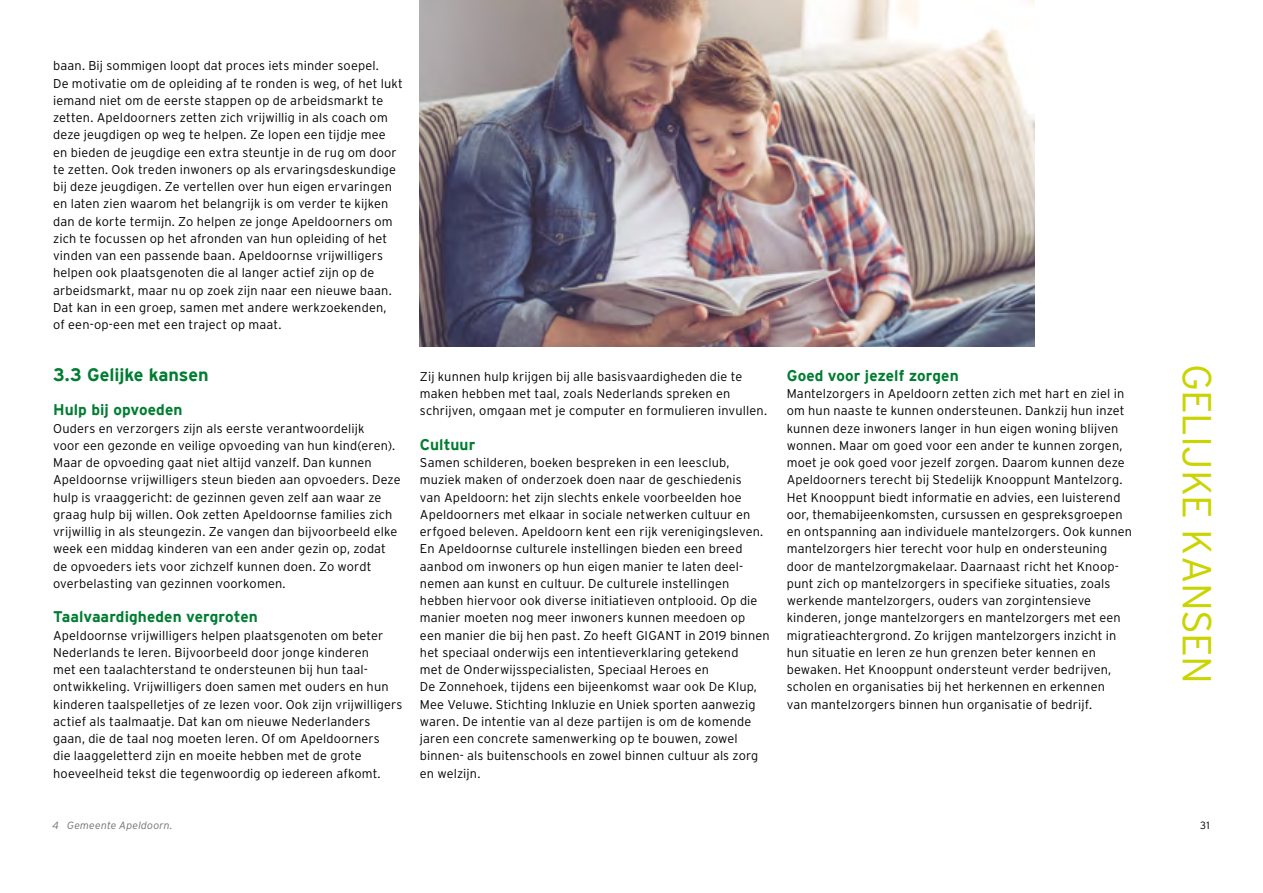
<style>
.page{position:relative;width:1263px;height:893px;background:#fff}
.page>*{position:absolute;margin:0;border:0;box-sizing:border-box;transform-origin:0 0}
.t1{font:300 40.5px "Interstate";letter-spacing:-.015em;color:#cad400}
.Tussenkop_1_H2{font:700 18px "Interstate";letter-spacing:-.005em;color:#007d32}
.Tussenkop_2_H3{font:700 15.45px "Interstate";letter-spacing:.005em;color:#007d32}
.Bodytekst{font:300 12.75px/17.2px "Interstate";letter-spacing:.01em;color:#000}
.t2{font:italic 300 10.5px "Interstate";letter-spacing:.02em;color:#706f6f}
.t3{font:300 10.5px "Interstate";color:#000}
</style>
<div class="page">
<img style="left:420px;top:0;width:615px;height:346px">
<hr style="left:0;top:0;width:1px;height:893px;background:#878787">
<p class="Bodytekst" style="left:53px;top:57px;width:351px">baan. Bij sommigen loopt dat proces iets minder soepel.<br>De motivatie om de opleiding af te ronden is weg, of het lukt iemand niet om de eerste stappen op de arbeidsmarkt te zetten. Apeldoorners zetten zich vrijwillig in als coach om deze jeugdigen op weg te helpen. Ze lopen een tijdje mee en bieden de jeugdige een extra steuntje in de rug om door te zetten. Ook treden inwoners op als ervaringsdeskundige bij deze jeugdigen. Ze vertellen over hun eigen ervaringen en laten zien waarom het belangrijk is om verder te kijken dan de korte termijn. Zo helpen ze jonge Apeldoorners om zich te focussen op het afronden van hun opleiding of het vinden van een passende baan. Apeldoornse vrijwilligers helpen ook plaatsgenoten die al langer actief zijn op de arbeidsmarkt, maar nu op zoek zijn naar een nieuwe baan.<br>Dat kan in een groep, samen met andere werkzoekenden,<br>of een-op-een met een traject op maat.</p>
<h2 class="Tussenkop_1_H2" style="left:53px;top:365px;width:157px">3.3 Gelijke kansen</h2>
<h3 class="Tussenkop_2_H3" style="left:53px;top:401px;width:131px">Hulp bij opvoeden</h3>
<p class="Bodytekst" style="left:53px;top:419px;width:349px">Ouders en verzorgers zijn als eerste verantwoordelijk<br>voor een gezonde en veilige opvoeding van hun kind(eren).<br>Maar de opvoeding gaat niet altijd vanzelf. Dan kunnen Apeldoornse vrijwilligers steun bieden aan opvoeders. Deze hulp is vraaggericht: de gezinnen geven zelf aan waar ze graag hulp bij willen. Ook zetten Apeldoornse families zich vrijwillig in als steungezin. Ze vangen dan bijvoorbeeld elke week een middag kinderen van een ander gezin op, zodat de opvoeders iets voor zichzelf kunnen doen. Zo wordt overbelasting van gezinnen voorkomen.</p>
<h3 class="Tussenkop_2_H3" style="left:53px;top:608px;width:206px">Taalvaardigheden vergroten</h3>
<p class="Bodytekst" style="left:53px;top:626px;width:351px">Apeldoornse vrijwilligers helpen plaatsgenoten om beter Nederlands te leren. Bijvoorbeeld door jonge kinderen<br>met een taalachterstand te ondersteunen bij hun taal&shy;ontwikkeling. Vrijwilligers doen samen met ouders en hun kinderen taalspelletjes of ze lezen voor. Ook zijn vrijwilligers actief als taalmaatje. Dat kan om nieuwe Nederlanders gaan, die de taal nog moeten leren. Of om Apeldoorners<br>die laaggeletterd zijn en moeite hebben met de grote hoeveelheid tekst die tegenwoordig op iedereen afkomt.</p>
<p class="t2" style="left:52px;top:820px;width:122px">4 Gemeente Apeldoorn.</p>
<p class="Bodytekst" style="left:420px;top:368px;width:349px">Zij kunnen hulp krijgen bij alle basisvaardigheden die te maken hebben met taal, zoals Nederlands spreken en schrijven, omgaan met je computer en formulieren invullen.</p>
<h3 class="Tussenkop_2_H3" style="left:420px;top:436px;width:57px">Cultuur</h3>
<p class="Bodytekst" style="left:420px;top:454px;width:351px">Samen schilderen, boeken bespreken in een leesclub, muziek maken of onderzoek doen naar de geschiedenis<br>van Apeldoorn: het zijn slechts enkele voorbeelden hoe Apeldoorners met elkaar in sociale netwerken cultuur en erfgoed beleven. Apeldoorn kent een rijk verenigingsleven.<br>En Apeldoornse culturele instellingen bieden een breed aanbod om inwoners op hun eigen manier te laten deel&shy;nemen aan kunst en cultuur. De culturele instellingen hebben hiervoor ook diverse initiatieven ontplooid. Op die manier moeten nog meer inwoners kunnen meedoen op een manier die bij hen past. Zo heeft GIGANT in 2019 binnen het speciaal onderwijs een intentieverklaring getekend<br>met de Onderwijsspecialisten, Speciaal Heroes en<br>De Zonnehoek, tijdens een bijeenkomst waar ook De Klup, Mee Veluwe. Stichting Inkluzie en Uniek sporten aanwezig waren. De intentie van al deze partijen is om de komende jaren een concrete samenwerking op te bouwen, zowel binnen- als buitenschools en zowel binnen cultuur als zorg en welzijn.</p>
<h3 class="Tussenkop_2_H3" style="left:787px;top:367px;width:173px">Goed voor jezelf zorgen</h3>
<p class="Bodytekst" style="left:787px;top:385px;width:347px">Mantelzorgers in Apeldoorn zetten zich met hart en ziel in om hun naaste te kunnen ondersteunen. Dankzij hun inzet kunnen deze inwoners langer in hun eigen woning blijven wonnen. Maar om goed voor een ander te kunnen zorgen, moet je ook goed voor jezelf zorgen. Daarom kunnen deze Apeldoorners terecht bij Stedelijk Knooppunt Mantelzorg.<br>Het Knooppunt biedt informatie en advies, een luisterend oor, themabijeenkomsten, cursussen en gespreksgroepen en ontspanning aan individuele mantelzorgers. Ook kunnen mantelzorgers hier terecht voor hulp en ondersteuning door de mantelzorgmakelaar. Daarnaast richt het Knoop&shy;punt zich op mantelzorgers in specifieke situaties, zoals werkende mantelzorgers, ouders van zorgintensieve kinderen, jonge mantelzorgers en mantelzorgers met een migratieachtergrond. Zo krijgen mantelzorgers inzicht in hun situatie en leren ze hun grenzen beter kennen en bewaken. Het Knooppunt ondersteunt verder bedrijven, scholen en organisaties bij het herkennen en erkennen<br>van mantelzorgers binnen hun organisatie of bedrijf.</p>
<h1 class="t1" style="left:1220px;top:364px;width:322px;rotate:90deg">GELIJKE KANSEN</h1>
<p class="t3" style="left:1200px;top:820px;width:11px">31</p>
</div>
